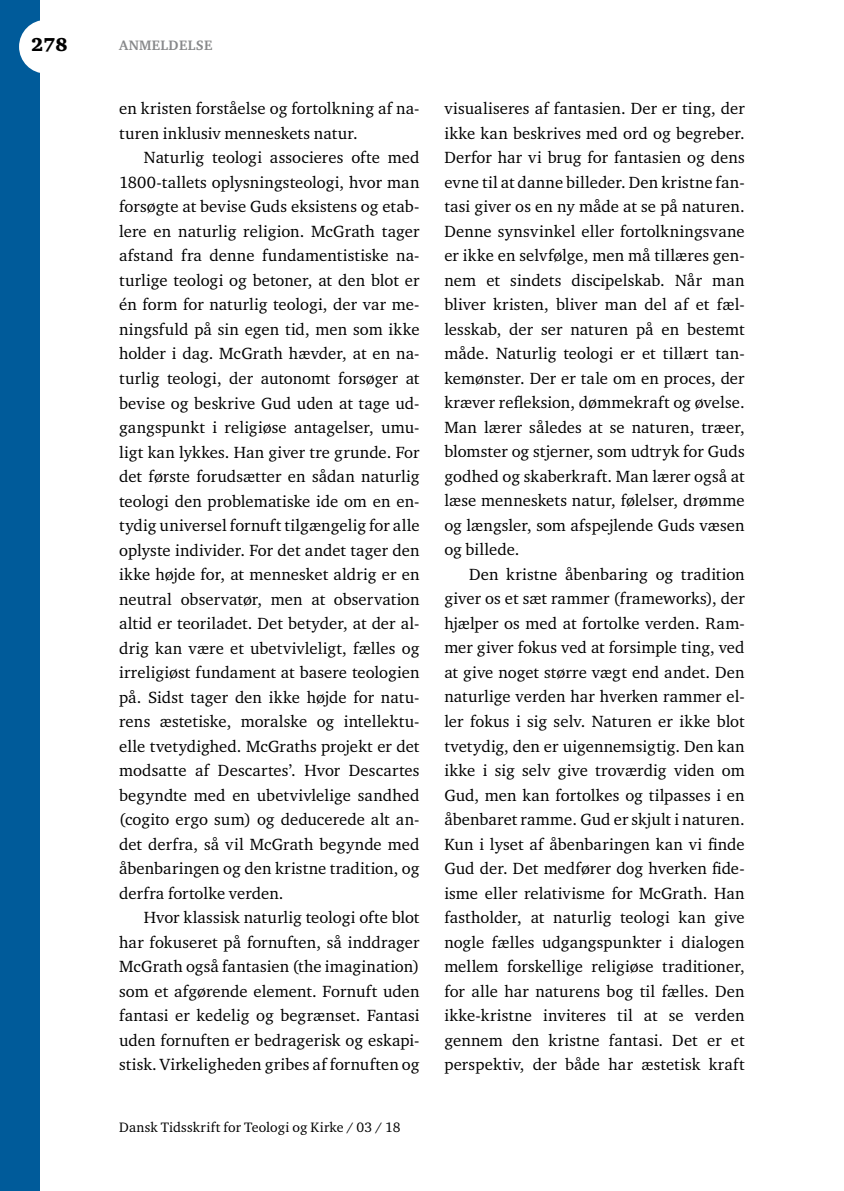
<style>
.page{position:relative;width:844px;height:1191px;background:#fff}
.page>*{position:absolute;margin:0;border:0;box-sizing:border-box;transform-origin:0 0}
.t1{font:900 19.25px "Charter ITC Std";color:#000}
.t2{font:16.62px/24.5px "Charter ITC Std";letter-spacing:.01em;color:#000;text-align:justify}
.t3{font:14px "Charter ITC Std";letter-spacing:.005em;color:#000}
.t4{font:700 14px "Charter ITC Std";letter-spacing:.025em;color:#87888a}
</style>
<div class="page">
<div style="left:0;top:0;width:40px;height:1191px;background:#005b9a"></div>
<div style="left:19px;top:20px;width:54px;height:54px;background:#fff;border-radius:50%"></div>
<p class="t1" style="left:31px;top:33px;width:38px">278</p>
<p class="t4" style="left:119px;top:37px;width:95px">ANMELDELSE</p>
<p class="t2" style="left:119px;top:96px;width:302px">en kristen forståelse og fortolkning af na&shy;turen inklusiv menneskets natur.</p>
<p class="t2" style="left:119px;top:145px;width:302px;text-indent:25px">Naturlig teologi associeres ofte med 1800-tallets oplysningsteologi, hvor man forsøgte at bevise Guds eksistens og etab&shy;lere en naturlig religion. McGrath tager afstand fra denne fundamentistiske na&shy;turlige teologi og betoner, at den blot er én form for naturlig teologi, der var me&shy;ningsfuld på sin egen tid, men som ikke holder i dag. McGrath hævder, at en na&shy;turlig teologi, der autonomt forsøger at bevise og beskrive Gud uden at tage ud&shy;gangspunkt i religiøse antagelser, umu&shy;ligt kan lykkes. Han giver tre grunde. For det første forudsætter en sådan naturlig teologi den problematiske ide om en en&shy;tydig universel fornuft tilgængelig for alle oplyste individer. For det andet tager den ikke højde for, at mennesket aldrig er en neutral observatør, men at observation altid er teoriladet. Det betyder, at der al&shy;drig kan være et ubetvivleligt, fælles og irreligiøst fundament at basere teologien på. Sidst tager den ikke højde for natu&shy;rens æstetiske, moralske og intellektu&shy;elle tvetydighed. McGraths projekt er det modsatte af Descartes’. Hvor Descartes begyndte med en ubetvivlelige sandhed (cogito ergo sum) og deducerede alt an&shy;det derfra, så vil McGrath begynde med åbenbaringen og den kristne tradition, og derfra fortolke verden.</p>
<p class="t2" style="left:119px;top:905px;width:302px;text-indent:25px">Hvor klassisk naturlig teologi ofte blot har fokuseret på fornuften, så inddrager McGrath også fantasien (the imagination) som et afgørende element. Fornuft uden fantasi er kedelig og begrænset. Fantasi uden fornuften er bedragerisk og eskapi&shy;stisk. Virkeligheden gribes af fornuften og</p>
<p class="t3" style="left:119px;top:1118px;width:283px">Dansk Tidsskrift for Teologi og Kirke / 03 / 18</p>
<p class="t2" style="left:444px;top:96px;width:302px">visualiseres af fantasien. Der er ting, der ikke kan beskrives med ord og begreber.<br>Derfor har vi brug for fantasien og dens evne til at danne billeder. Den kristne fan&shy;tasi giver os en ny måde at se på naturen.<br>Denne synsvinkel eller fortolkningsvane er ikke en selvfølge, men må tillæres gen&shy;nem et sindets discipelskab. Når man bliver kristen, bliver man del af et fæl&shy;lesskab, der ser naturen på en bestemt måde. Naturlig teologi er et tillært tan&shy;kemønster. Der er tale om en proces, der kræver refleksion, dømmekraft og øvelse.<br>Man lærer således at se naturen, træer, blomster og stjerner, som udtryk for Guds godhed og skaberkraft. Man lærer også at læse menneskets natur, følelser, drømme og længsler, som afspejlende Guds væsen og billede.</p>
<p class="t2" style="left:444px;top:561px;width:302px;text-indent:25px">Den kristne åbenbaring og tradition giver os et sæt rammer (frameworks), der hjælper os med at fortolke verden. Ram&shy;mer giver fokus ved at forsimple ting, ved at give noget større vægt end andet. Den naturlige verden har hverken rammer el&shy;ler fokus i sig selv. Naturen er ikke blot tvetydig, den er uigennemsigtig. Den kan ikke i sig selv give troværdig viden om Gud, men kan fortolkes og tilpasses i en åbenbaret ramme. Gud er skjult i naturen.<br>Kun i lyset af åbenbaringen kan vi finde Gud der. Det medfører dog hverken fide&shy;isme eller relativisme for McGrath. Han fastholder, at naturlig teologi kan give nogle fælles udgangspunkter i dialogen mellem forskellige religiøse traditioner, for alle har naturens bog til fælles. Den ikke-kristne inviteres til at se verden gennem den kristne fantasi. Det er et perspektiv, der både har æstetisk kraft</p>
</div>
